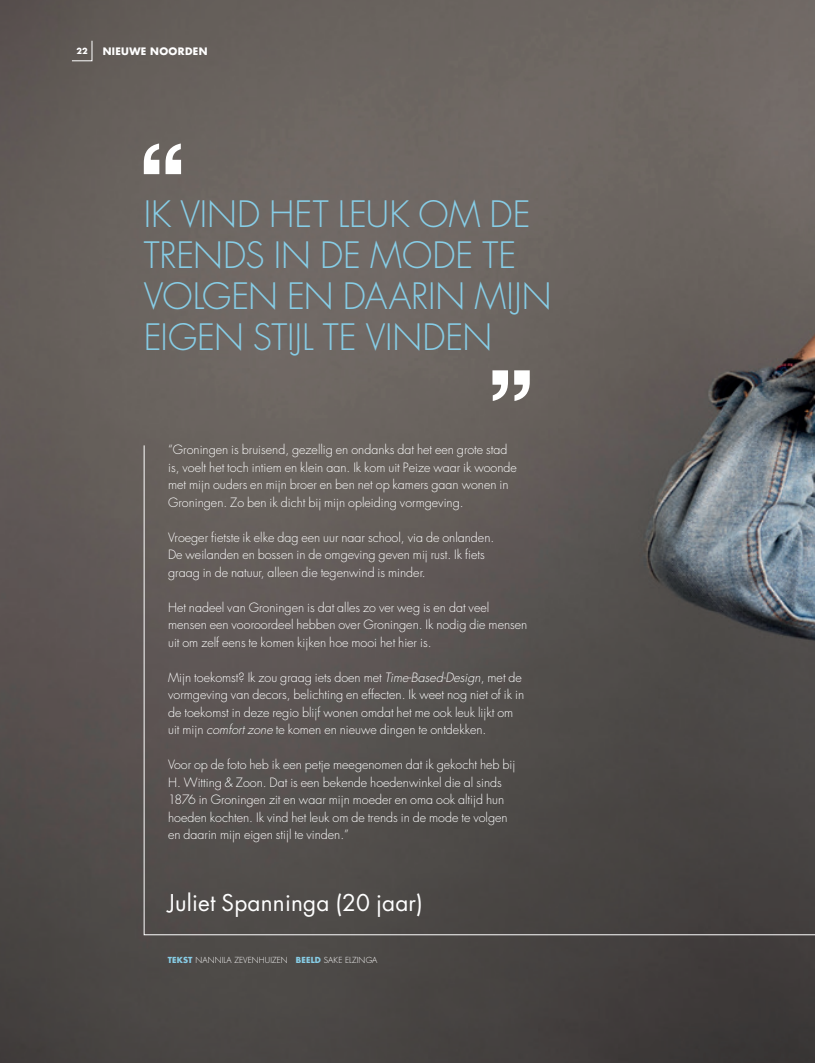
<style>
.page{position:relative;width:815px;height:1063px;background:#fff}
.page>*{position:absolute;margin:0;border:0;box-sizing:border-box;transform-origin:0 0}
.t1{font:300 35.38px/41px "Futura Std";color:#87cde6}
.t2{font:22.5px "Futura Std";letter-spacing:.01em;color:#fff}
.t3{font:300 12.5px/17.5px "Futura Std";color:#fff}
.t4{font:700 10px "Futura Std";letter-spacing:.035em;color:#fff}
.t5{font:300 8.12px "Futura Std";letter-spacing:.015em;color:#fff}
.t6{font:700 8.12px "Futura Std";color:#fff}
.s1{font-style:italic}
.s2{font-weight:700;color:#87cde6}
</style>
<div class="page">
<img style="left:0;top:0;width:815px;height:1063px">
<svg style="left:144px;top:144px;width:37px;height:30px"></svg>
<svg style="left:492px;top:370px;width:38px;height:31px"></svg>
<svg style="left:144px;top:445px;width:671px;height:490px;background:#585453"></svg>
<svg style="left:71px;top:40px;width:22px;height:21px"></svg>
<p class="t6" style="left:76px;top:46px;width:13px">22</p>
<p class="t4" style="left:103px;top:45px;width:106px">NIEUWE NOORDEN</p>
<h1 class="t1" style="left:144px;top:195px;width:409px">IK VIND HET LEUK OM DE<br>TRENDS IN DE MODE TE<br>VOLGEN EN DAARIN MIJN<br>EIGEN STIJL TE VINDEN</h1>
<p class="t3" style="left:168px;top:441px;width:350px">“Groningen is bruisend, gezellig en ondanks dat het een grote stad is, voelt het toch intiem en klein aan. Ik kom uit Peize waar ik woonde met mijn ouders en mijn broer en ben net op kamers gaan wonen in Groningen. Zo ben ik dicht bij mijn opleiding vormgeving.</p>
<p class="t3" style="left:168px;top:529px;width:328px">Vroeger fietste ik elke dag een uur naar school, via de onlanden.<br>De weilanden en bossen in de omgeving geven mij rust. Ik fiets graag in de natuur, alleen die tegenwind is minder.</p>
<p class="t3" style="left:168px;top:599px;width:361px">Het nadeel van Groningen is dat alles zo ver weg is en dat veel mensen een vooroordeel hebben over Groningen. Ik nodig die mensen uit om zelf eens te komen kijken hoe mooi het hier is.</p>
<p class="t3" style="left:168px;top:669px;width:358px">Mijn toekomst? Ik zou graag iets doen met <span class="s1">Time-Based-Design</span>, met de vormgeving van decors, belichting en effecten. Ik weet nog niet of ik in de toekomst in deze regio blijf wonen omdat het me ook leuk lijkt om uit mijn <span class="s1">comfort zone</span> te komen en nieuwe dingen te ontdekken.</p>
<p class="t3" style="left:168px;top:756px;width:349px">Voor op de foto heb ik een petje meegenomen dat ik gekocht heb bij H. Witting &amp; Zoon. Dat is een bekende hoedenwinkel die al sinds 1876 in Groningen zit en waar mijn moeder en oma ook altijd hun hoeden kochten. Ik vind het leuk om de trends in de mode te volgen en daarin mijn eigen stijl te vinden.”</p>
<h2 class="t2" style="left:168px;top:889px;width:257px">Juliet Spanninga (20 jaar)</h2>
<p class="t5" style="left:168px;top:955px;width:211px"><span class="s2">TEKST</span> NANNILA ZEVENHUIZEN <span class="s2">BEELD</span> SAKE ELZINGA</p>
</div>
